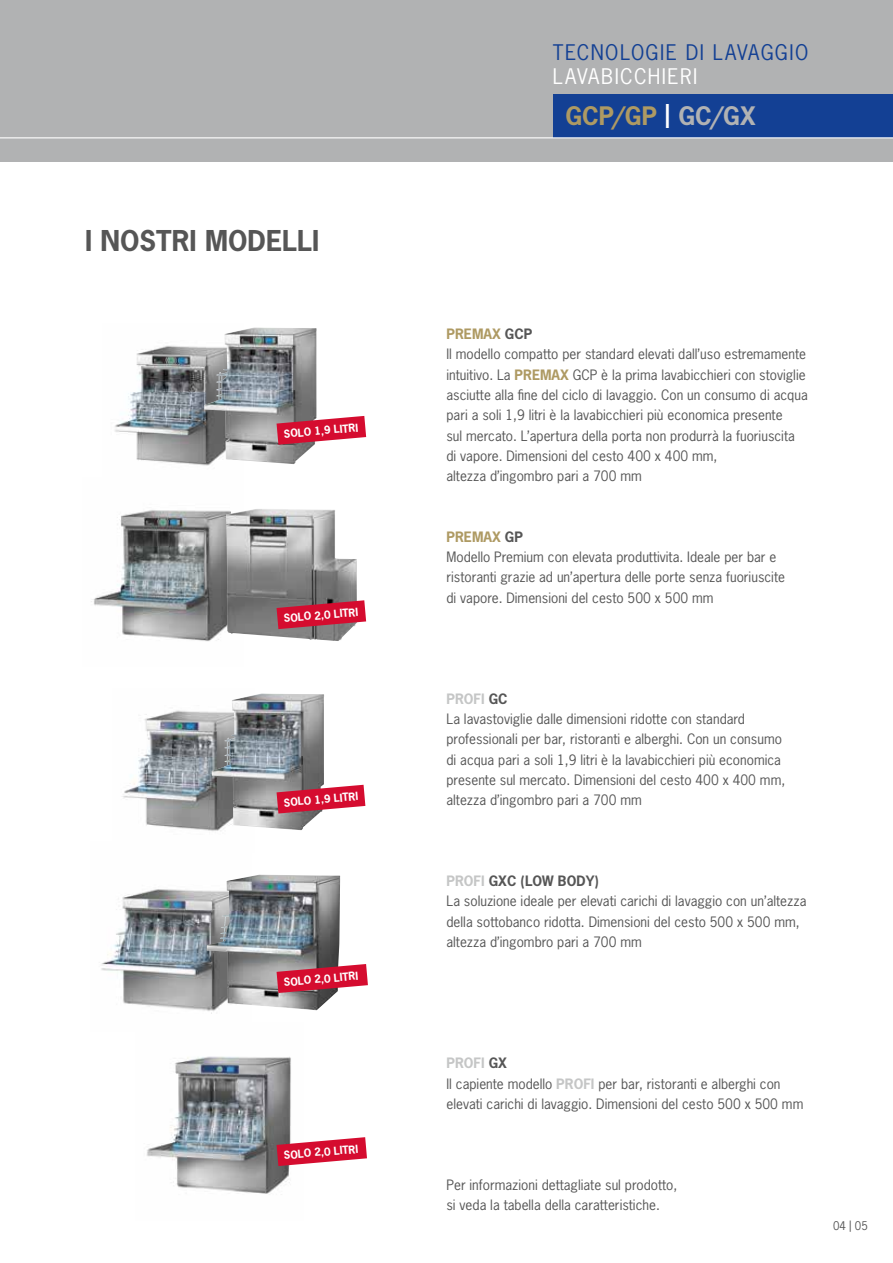
<style>
.page{position:relative;width:893px;height:1263px;background:#fff}
.page>*{position:absolute;margin:0;border:0;box-sizing:border-box;transform-origin:0 0}
.t1{font:700 27px "News Gothic";color:#565656}
.t2{font:700 24px "News Gothic";color:#ae9a63}
.t3{font:20.25px "News Gothic";letter-spacing:.07em;color:#134094}
.t4{font:20.25px "News Gothic";letter-spacing:.07em;color:#fff}
.t5{font:13.5px/20.2px "News Gothic";color:#565656}
.t6{font:11.25px "News Gothic";color:#565656}
.t7{font:700 10.5px "News Gothic";color:#fff}
.s1{color:#fff}
.s2{color:#b1b2b3}
.s3{font-weight:700;color:#ae9a63}
.s4{font-weight:700}
.s5{font-weight:700;color:#c5c6c6}
</style>
<div class="page">
<div style="left:0;top:0;width:893px;height:162px;background:#b1b2b3"></div>
<div style="left:553px;top:94px;width:340px;height:43px;background:#134094"></div>
<hr style="left:0;top:137px;width:893px;height:1px;background:#fff">
<img style="left:115px;top:345px;width:96px;height:121px">
<img style="left:204px;top:327px;width:113px;height:137px">
<img style="left:91px;top:510px;width:135px;height:132px">
<img style="left:226px;top:509px;width:131px;height:132px">
<img style="left:101px;top:889px;width:114px;height:125px">
<img style="left:207px;top:875px;width:133px;height:135px">
<img style="left:122px;top:710px;width:99px;height:121px">
<img style="left:212px;top:693px;width:112px;height:137px">
<img style="left:146px;top:1056px;width:145px;height:138px">
<svg style="left:277px;top:416px;width:89px;height:29px"></svg>
<svg style="left:277px;top:600px;width:89px;height:29px"></svg>
<svg style="left:277px;top:964px;width:91px;height:29px"></svg>
<svg style="left:277px;top:785px;width:88px;height:28px"></svg>
<svg style="left:277px;top:1137px;width:90px;height:29px"></svg>
<h1 class="t1" style="left:85px;top:223px;width:236px">I NOSTRI MODELLI</h1>
<p class="t7" style="left:283px;top:427px;width:76px;rotate:-5deg">SOLO 1,9 LITRI</p>
<p class="t7" style="left:283px;top:611px;width:76px;rotate:-5deg">SOLO 2,0 LITRI</p>
<p class="t7" style="left:283px;top:796px;width:76px;rotate:-5deg">SOLO 1,9 LITRI</p>
<p class="t7" style="left:283px;top:975px;width:76px;rotate:-5deg">SOLO 2,0 LITRI</p>
<p class="t7" style="left:283px;top:1148px;width:76px;rotate:-5deg">SOLO 2,0 LITRI</p>
<h3 class="t3" style="left:553px;top:39px;width:257px">TECNOLOGIE DI LAVAGGIO</h3>
<h3 class="t4" style="left:553px;top:64px;width:146px">LAVABICCHIERI</h3>
<h2 class="t2" style="left:566px;top:100px;width:192px">GCP/GP <span class="s1">|</span> <span class="s2">GC/GX</span></h2>
<p class="t5" style="left:446px;top:324px;width:363px"><span class="s3">PREMAX</span> <span class="s4">GCP<br></span>Il modello compatto per standard elevati dall’uso estremamente intuitivo. La <span class="s3">PREMAX</span> GCP è la prima lavabicchieri con stoviglie asciutte alla fine del ciclo di lavaggio. Con un consumo di acqua pari a soli 1,9 litri è la lavabicchieri più economica presente<br>sul mercato. L’apertura della porta non produrrà la fuoriuscita di vapore. Dimensioni del cesto 400 x 400 mm,<br>altezza d’ingombro pari a 700 mm</p>
<p class="t5" style="left:446px;top:526px;width:340px"><span class="s3">PREMAX</span> <span class="s4">GP<br></span>Modello Premium con elevata produttivita. Ideale per bar e ristoranti grazie ad un’apertura delle porte senza fuoriuscite di vapore. Dimensioni del cesto 500 x 500 mm</p>
<p class="t5" style="left:446px;top:688px;width:340px"><span class="s5">PROFI</span> <span class="s4">GC<br></span>La lavastoviglie dalle dimensioni ridotte con standard professionali per bar, ristoranti e alberghi. Con un consumo di acqua pari a soli 1,9 litri è la lavabicchieri più economica presente sul mercato. Dimensioni del cesto 400 x 400 mm, altezza d’ingombro pari a 700 mm</p>
<p class="t5" style="left:446px;top:871px;width:361px"><span class="s5">PROFI</span> <span class="s4">GXC (LOW BODY)<br></span>La soluzione ideale per elevati carichi di lavaggio con un’altezza della sottobanco ridotta. Dimensioni del cesto 500 x 500 mm, altezza d’ingombro pari a 700 mm</p>
<p class="t5" style="left:446px;top:1053px;width:358px"><span class="s5">PROFI</span> <span class="s4">GX<br></span>Il capiente modello <span class="s5">PROFI</span> per bar, ristoranti e alberghi con elevati carichi di lavaggio. Dimensioni del cesto 500 x 500 mm</p>
<p class="t5" style="left:446px;top:1174px;width:232px">Per informazioni dettagliate sul prodotto, si veda la tabella della caratteristiche.</p>
<p class="t6" style="left:833px;top:1219px;width:36px">04 | 05</p>
</div>
